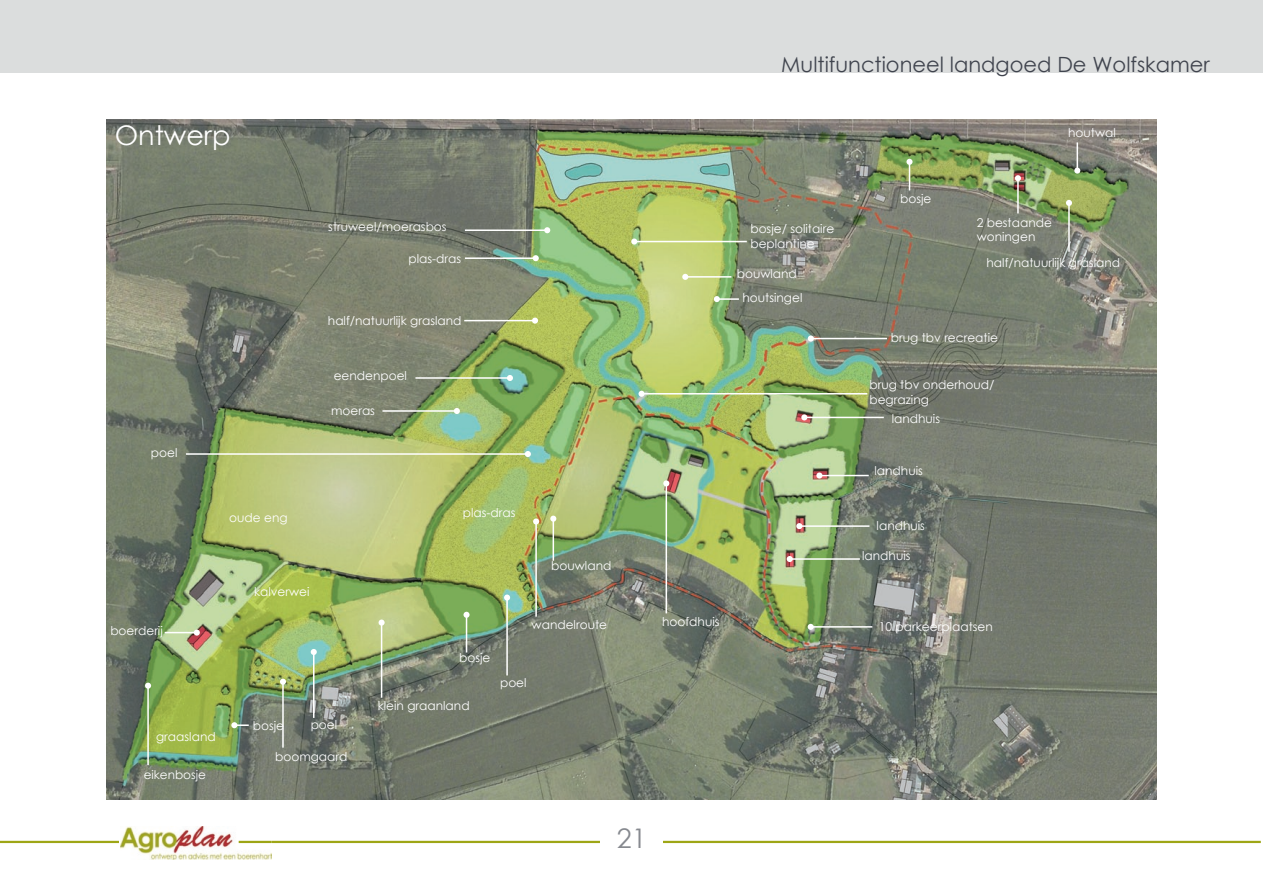
<style>
.page{position:relative;width:1263px;height:893px;background:#fff}
.page>*{position:absolute;margin:0;border:0;box-sizing:border-box;transform-origin:0 0}
.t1{font:27px "Century Gothic";color:#fff}
.t2{font:27px "Century Gothic";color:#86898f}
.t3{font:21px "Century Gothic";color:#40444e}
.t4{font:12.15px/14.5px "Century Gothic";color:#fff}
.t5{font:12px "Century Gothic";color:#fff}
</style>
<div class="page">
<hr style="left:0;top:841px;width:1261px;height:2px;background:#9ea616">
<div style="left:600px;top:828px;width:63px;height:30px;background:#fff"></div>
<img style="left:121px;top:826px;width:150px;height:33px">
<hr style="left:239px;top:841px;width:33px;height:2px;background:#9da515">
<div style="left:0;top:0;width:1263px;height:72px;background:#dbdddd"></div>
<img style="left:106px;top:119px;width:1051px;height:680px">
<hr style="left:465px;top:229px;width:82px;height:2px;background:#fff">
<svg style="left:544px;top:227px;width:6px;height:6px"></svg>
<hr style="left:465px;top:257px;width:71px;height:2px;background:#fff">
<svg style="left:533px;top:255px;width:6px;height:6px"></svg>
<hr style="left:464px;top:320px;width:71px;height:1px;background:#fff">
<svg style="left:532px;top:318px;width:6px;height:6px"></svg>
<hr style="left:415px;top:377px;width:95px;height:2px;background:#fff">
<svg style="left:507px;top:375px;width:6px;height:6px"></svg>
<hr style="left:382px;top:410px;width:75px;height:2px;background:#fff">
<svg style="left:454px;top:408px;width:6px;height:6px"></svg>
<hr style="left:165px;top:632px;width:32px;height:1px;background:#fff">
<svg style="left:194px;top:630px;width:6px;height:6px"></svg>
<svg style="left:231px;top:722px;width:18px;height:6px"></svg>
<hr style="left:186px;top:453px;width:342px;height:2px;background:#fff">
<svg style="left:525px;top:451px;width:6px;height:6px"></svg>
<hr style="left:634px;top:241px;width:113px;height:1px;background:#fff">
<div style="left:631px;top:238px;width:6px;height:7px;background:#fff;border-radius:50%"></div>
<hr style="left:685px;top:276px;width:46px;height:2px;background:#fff">
<svg style="left:682px;top:274px;width:6px;height:6px"></svg>
<hr style="left:804px;top:417px;width:80px;height:1px;background:#fff">
<svg style="left:801px;top:414px;width:6px;height:6px"></svg>
<hr style="left:819px;top:475px;width:50px;height:1px;background:#fff">
<div style="left:816px;top:472px;width:6px;height:7px;background:#fff;border-radius:50%"></div>
<hr style="left:799px;top:525px;width:70px;height:2px;background:#fff">
<svg style="left:796px;top:523px;width:6px;height:6px"></svg>
<hr style="left:790px;top:558px;width:70px;height:2px;background:#fff">
<svg style="left:787px;top:556px;width:6px;height:6px"></svg>
<hr style="left:811px;top:626px;width:61px;height:2px;background:#fff">
<svg style="left:808px;top:624px;width:6px;height:6px"></svg>
<hr style="left:665px;top:483px;width:2px;height:130px;background:#fff">
<svg style="left:663px;top:480px;width:6px;height:6px"></svg>
<hr style="left:1017px;top:178px;width:2px;height:35px;background:#fff">
<svg style="left:1015px;top:175px;width:6px;height:6px"></svg>
<svg style="left:906px;top:159px;width:6px;height:31px"></svg>
<hr style="left:1068px;top:203px;width:2px;height:49px;background:#fff">
<svg style="left:1066px;top:200px;width:6px;height:6px"></svg>
<hr style="left:1076px;top:142px;width:2px;height:29px;background:#fff">
<svg style="left:1074px;top:168px;width:6px;height:6px"></svg>
<hr style="left:552px;top:519px;width:2px;height:42px;background:#fff">
<svg style="left:550px;top:516px;width:6px;height:6px"></svg>
<hr style="left:535px;top:521px;width:2px;height:96px;background:#fff">
<div style="left:533px;top:518px;width:6px;height:7px;background:#fff;border-radius:50%"></div>
<hr style="left:506px;top:598px;width:2px;height:77px;background:#fff">
<div style="left:504px;top:594px;width:6px;height:7px;background:#fff;border-radius:50%"></div>
<hr style="left:466px;top:615px;width:1px;height:37px;background:#fff">
<div style="left:463px;top:612px;width:7px;height:6px;background:#fff;border-radius:50%"></div>
<hr style="left:381px;top:623px;width:1px;height:75px;background:#fff">
<div style="left:379px;top:619px;width:6px;height:7px;background:#fff;border-radius:50%"></div>
<hr style="left:313px;top:652px;width:1px;height:66px;background:#fff">
<svg style="left:311px;top:649px;width:6px;height:6px"></svg>
<hr style="left:282px;top:682px;width:2px;height:66px;background:#fff">
<svg style="left:280px;top:679px;width:6px;height:6px"></svg>
<hr style="left:147px;top:686px;width:2px;height:79px;background:#fff">
<svg style="left:145px;top:683px;width:6px;height:6px"></svg>
<hr style="left:717px;top:298px;width:22px;height:2px;background:#fff">
<svg style="left:714px;top:296px;width:6px;height:6px"></svg>
<hr style="left:811px;top:338px;width:76px;height:1px;background:#fff">
<div style="left:808px;top:335px;width:6px;height:7px;background:#fff;border-radius:50%"></div>
<hr style="left:641px;top:393px;width:226px;height:1px;background:#fff">
<div style="left:638px;top:391px;width:7px;height:6px;background:#fff;border-radius:50%"></div>
<h1 class="t1" style="left:115px;top:116px;width:117px">Ontwerp</h1>
<p class="t4" style="left:151px;top:445px;width:28px">poel</p>
<p class="t4" style="left:110px;top:623px;width:54px">boerderij</p>
<p class="t4" style="left:328px;top:219px;width:120px">struweel/moerasbos</p>
<p class="t4" style="left:408px;top:251px;width:54px">plas-dras</p>
<p class="t4" style="left:328px;top:313px;width:135px">half/natuurlijk grasland</p>
<p class="t4" style="left:334px;top:369px;width:75px">eendenpoel</p>
<p class="t4" style="left:331px;top:403px;width:45px">moeras</p>
<p class="t4" style="left:229px;top:511px;width:60px">oude eng</p>
<p class="t4" style="left:254px;top:584px;width:57px">kalverwei</p>
<p class="t4" style="left:463px;top:505px;width:54px">plas-dras</p>
<p class="t4" style="left:551px;top:558px;width:62px">bouwland</p>
<p class="t4" style="left:459px;top:650px;width:33px">bosje</p>
<p class="t4" style="left:532px;top:617px;width:77px">wandelroute</p>
<p class="t4" style="left:378px;top:698px;width:93px">klein graanland</p>
<p class="t4" style="left:500px;top:675px;width:28px">poel</p>
<p class="t4" style="left:156px;top:729px;width:61px">graasland</p>
<p class="t5" style="left:144px;top:767px;width:64px">eikenbosje</p>
<p class="t4" style="left:253px;top:718px;width:33px">bosje</p>
<p class="t4" style="left:311px;top:717px;width:28px">poel</p>
<p class="t4" style="left:275px;top:749px;width:74px">boomgaard</p>
<h1 class="t2" style="left:617px;top:819px;width:31px">21</h1>
<h2 class="t3" style="left:781px;top:50px;width:430px">Multifunctioneel landgoed De Wolfskamer</h2>
<p class="t4" style="left:750px;top:222px;width:85px">bosje/ solitaire beplantine</p>
<p class="t4" style="left:737px;top:266px;width:62px">bouwland</p>
<p class="t4" style="left:742px;top:290px;width:61px">houtsingel</p>
<p class="t4" style="left:900px;top:191px;width:33px">bosje</p>
<p class="t4" style="left:1068px;top:126px;width:49px">houtwal</p>
<p class="t4" style="left:977px;top:215px;width:77px">2 bestaande woningen</p>
<p class="t4" style="left:986px;top:256px;width:135px">half/natuurlijk grasland</p>
<p class="t4" style="left:891px;top:330px;width:109px">brug tbv recreatie</p>
<p class="t4" style="left:869px;top:378px;width:126px">brug tbv onderhoud/ begrazing</p>
<p class="t4" style="left:892px;top:412px;width:50px">landhuis</p>
<p class="t4" style="left:874px;top:463px;width:50px">landhuis</p>
<p class="t4" style="left:877px;top:518px;width:50px">landhuis</p>
<p class="t4" style="left:862px;top:548px;width:50px">landhuis</p>
<p class="t4" style="left:662px;top:614px;width:59px">hoofdhuis</p>
<p class="t4" style="left:879px;top:620px;width:116px">10 parkeerplaatsen</p>
</div>
